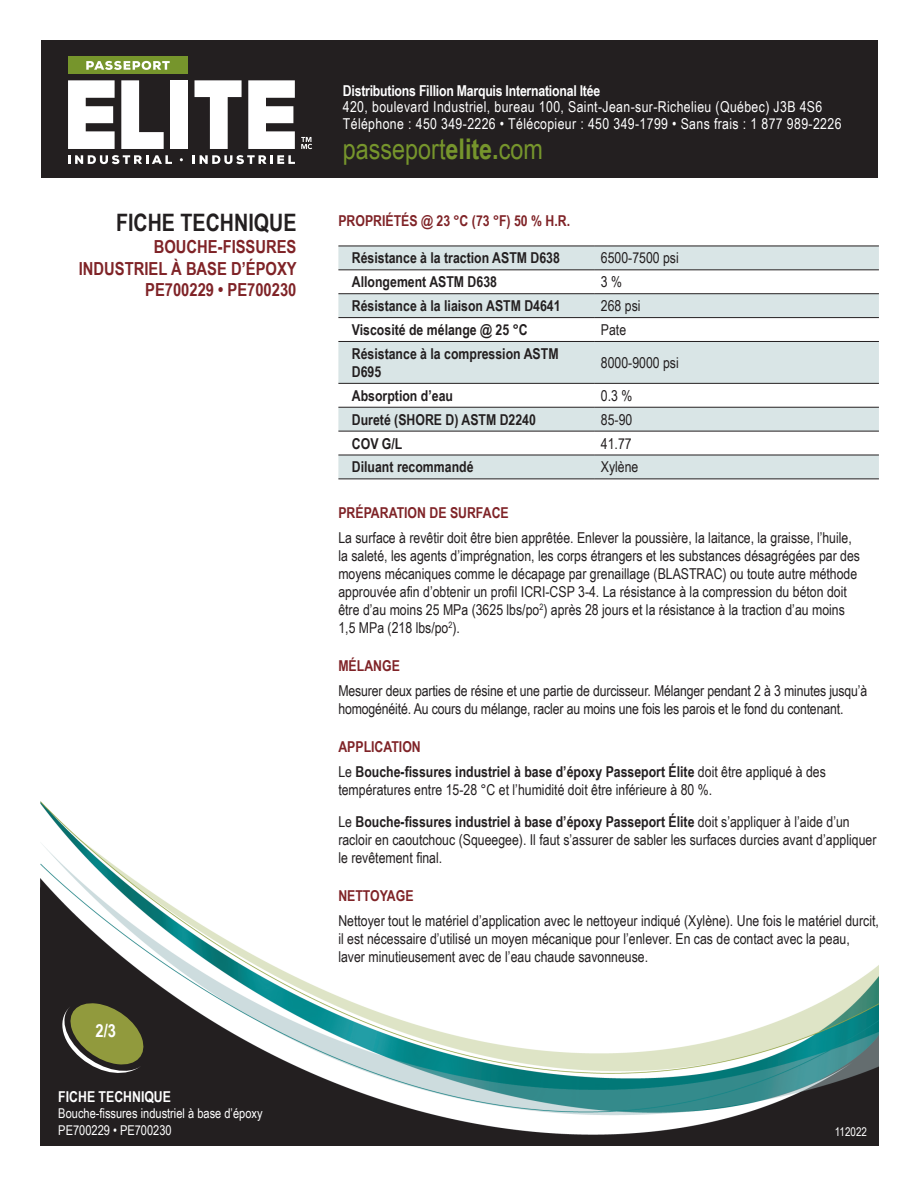
<style>
.page{position:relative;width:918px;height:1188px;background:#fff}
.page>*{position:absolute;margin:0;border:0;box-sizing:border-box;transform-origin:0 0}
.t1{font:28.5px "Arial Narrow";color:#76952c}
.t2{font:700 24px "Arial Narrow";color:#231f20}
.t3{font:700 18px/21.6px "Arial Narrow";color:#7f2327;text-align:right}
.t4{font:700 18px "Arial Narrow";color:#fff}
.t5{font:15px/18px "Arial Narrow";color:#231f20}
.t6{font:700 15px/18px "Arial Narrow";color:#231f20}
.t7{font:15px/17.1px "Arial Narrow";letter-spacing:.025em;color:#fff}
.t8{font:700 15px "Arial Narrow";color:#7f2327}
.t9{font:700 15px "Arial Narrow";letter-spacing:-.015em;color:#fff}
.t10{font:13.5px/16.2px "Arial Narrow";color:#fff}
.t11{font:12px "Arial Narrow";color:#fff}
.s1{font-weight:700}
.s2{color:#7f2327}
.s3{font-weight:400}
</style>
<div class="page">
<img style="left:40px;top:801px;width:838px;height:345px">
<svg style="left:57px;top:1001px;width:91px;height:76px;background:#606238"></svg>
<div style="left:41px;top:41px;width:837px;height:137px;background:#231f20"></div>
<svg style="left:301px;top:137px;width:11px;height:12px"></svg>
<div style="left:68px;top:57px;width:120px;height:17px;background:#76952c"></div>
<svg style="left:86px;top:61px;width:84px;height:9px"></svg>
<svg style="left:68px;top:80px;width:47px;height:69px;background:#d9d8d9"></svg>
<div style="left:170px;top:80px;width:18px;height:69px;background:#fff"></div>
<svg style="left:195px;top:80px;width:47px;height:69px"></svg>
<svg style="left:121px;top:80px;width:43px;height:69px"></svg>
<svg style="left:248px;top:80px;width:47px;height:69px;background:#d9d8d9"></svg>
<svg style="left:68px;top:155px;width:104px;height:9px"></svg>
<svg style="left:193px;top:155px;width:102px;height:9px"></svg>
<div style="left:338px;top:247px;width:541px;height:232px;background:#d9e5e6"></div>
<svg style="left:338px;top:270px;width:541px;height:185px;fill:#d9e5e6"></svg>
<hr style="left:338px;top:246px;width:257px;height:1px;background:#231f20">
<hr style="left:595px;top:246px;width:284px;height:1px;background:#231f20">
<hr style="left:338px;top:269px;width:257px;height:1px;background:#231f20">
<hr style="left:595px;top:269px;width:284px;height:1px;background:#231f20">
<hr style="left:338px;top:293px;width:257px;height:1px;background:#231f20">
<hr style="left:595px;top:293px;width:284px;height:1px;background:#231f20">
<hr style="left:338px;top:317px;width:257px;height:1px;background:#231f20">
<hr style="left:595px;top:317px;width:284px;height:1px;background:#231f20">
<hr style="left:338px;top:341px;width:257px;height:1px;background:#231f20">
<hr style="left:595px;top:341px;width:284px;height:1px;background:#231f20">
<hr style="left:338px;top:383px;width:257px;height:1px;background:#231f20">
<hr style="left:595px;top:383px;width:284px;height:1px;background:#231f20">
<hr style="left:338px;top:407px;width:257px;height:1px;background:#231f20">
<hr style="left:595px;top:407px;width:284px;height:1px;background:#231f20">
<hr style="left:338px;top:431px;width:257px;height:1px;background:#231f20">
<hr style="left:595px;top:431px;width:284px;height:1px;background:#231f20">
<hr style="left:338px;top:455px;width:257px;height:1px;background:#231f20">
<hr style="left:595px;top:455px;width:284px;height:1px;background:#231f20">
<hr style="left:338px;top:479px;width:257px;height:1px;background:#231f20">
<hr style="left:595px;top:479px;width:284px;height:1px;background:#231f20">
<h2 class="t2" style="left:116px;top:205px;width:182px">FICHE TECHNIQUE</h2>
<p class="t3" style="left:79px;top:235px;width:219px">BOUCHE-FISSURES<br>INDUSTRIEL À BASE D’ÉPOXY<br>PE700229 • PE700230</p>
<p class="t4" style="left:95px;top:1017px;width:22px">2/3</p>
<p class="t9" style="left:58px;top:1086px;width:114px">FICHE TECHNIQUE</p>
<p class="t10" style="left:58px;top:1105px;width:206px">Bouche-fissures industriel à base d’époxy<br>PE700229 • PE700230</p>
<p class="t9" style="left:343px;top:79px;width:259px">Distributions Fillion Marquis International ltée</p>
<p class="t7" style="left:343px;top:98px;width:500px">420, boulevard Industriel, bureau 100, Saint-Jean-sur-Richelieu (Québec) J3B 4S6<br>Téléphone : 450 349-2226 • Télécopieur : 450 349-1799 • Sans frais : 1 877 989-2226</p>
<h1 class="t1" style="left:343px;top:128px;width:202px">passeport<span class="s1">elite.</span>com</h1>
<p class="t8" style="left:338px;top:209px;width:233px">PROPRIÉTÉS @ 23 °C (73 °F) 50 % H.R.</p>
<p class="t6" style="left:352px;top:248px;width:210px">Résistance à la traction ASTM D638</p>
<p class="t5" style="left:601px;top:249px;width:79px">6500-7500 psi</p>
<p class="t6" style="left:352px;top:272px;width:147px">Allongement ASTM D638</p>
<p class="t5" style="left:601px;top:272px;width:23px">3 %</p>
<p class="t6" style="left:352px;top:296px;width:210px">Résistance à la liaison ASTM D4641</p>
<p class="t5" style="left:601px;top:296px;width:41px">268 psi</p>
<p class="t6" style="left:352px;top:320px;width:177px">Viscosité de mélange @ 25 °C</p>
<p class="t5" style="left:601px;top:320px;width:27px">Pate</p>
<p class="t6" style="left:352px;top:344px;width:208px">Résistance à la compression ASTM<br>D695</p>
<p class="t5" style="left:601px;top:353px;width:79px">8000-9000 psi</p>
<p class="t6" style="left:352px;top:386px;width:103px">Absorption d’eau</p>
<p class="t5" style="left:601px;top:386px;width:33px">0.3 %</p>
<p class="t6" style="left:352px;top:410px;width:186px">Dureté (SHORE D) ASTM D2240</p>
<p class="t5" style="left:601px;top:410px;width:33px">85-90</p>
<p class="t6" style="left:352px;top:434px;width:52px">COV G/L</p>
<p class="t5" style="left:601px;top:434px;width:32px">41.77</p>
<p class="t6" style="left:352px;top:457px;width:123px">Diluant recommandé</p>
<p class="t5" style="left:601px;top:458px;width:39px">Xylène</p>
<p class="t8" style="left:338px;top:502px;width:172px">PRÉPARATION DE SURFACE</p>
<p class="t5" style="left:338px;top:528px;width:523px">La surface à revêtir doit être bien apprêtée. Enlever la poussière, la laitance, la graisse, l’huile, la saleté, les agents d’imprégnation, les corps étrangers et les substances désagrégées par des moyens mécaniques comme le décapage par grenaillage (BLASTRAC) ou toute autre méthode approuvée afin d’obtenir un profil ICRI-CSP 3-4. La résistance à la compression du béton doit être d’au moins 25 MPa (3625 lbs/po<sup>2</sup>) après 28 jours et la résistance à la traction d’au moins 1,5 MPa (218 lbs/po<sup>2</sup>).</p>
<p class="t8" style="left:338px;top:655px;width:63px">MÉLANGE</p>
<p class="t5" style="left:338px;top:681px;width:531px">Mesurer deux parties de résine et une partie de durcisseur. Mélanger pendant 2 à 3 minutes jusqu’à homogénéité. Au cours du mélange, racler au moins une fois les parois et le fond du contenant.</p>
<p class="t6" style="left:338px;top:734px;width:489px;line-height:24.8px"><span class="s2">APPLICATION<br></span><span class="s3">Le</span> Bouche-fissures industriel à base d’époxy Passeport Élite <span class="s3">doit être appliqué à des</span></p>
<p class="t5" style="left:338px;top:773px;width:513px;line-height:31.5px">températures entre 15-28 °C et l’humidité doit être inférieure à 80 %.<br>Le <span class="s1">Bouche-fissures industriel à base d’époxy Passeport Élite</span> doit s’appliquer à l’aide d’un</p>
<p class="t5" style="left:338px;top:830px;width:540px">racloir en caoutchouc (Squeegee). Il faut s’assurer de sabler les surfaces durcies avant d’appliquer le revêtement final.</p>
<p class="t8" style="left:338px;top:884px;width:77px">NETTOYAGE</p>
<p class="t5" style="left:338px;top:911px;width:542px">Nettoyer tout le matériel d’application avec le nettoyeur indiqué (Xylène). Une fois le matériel durcit, il est nécessaire d’utilisé un moyen mécanique pour l’enlever. En cas de contact avec la peau, laver minutieusement avec de l’eau chaude savonneuse.</p>
<p class="t11" style="left:835px;top:1123px;width:34px">112022</p>
</div>
